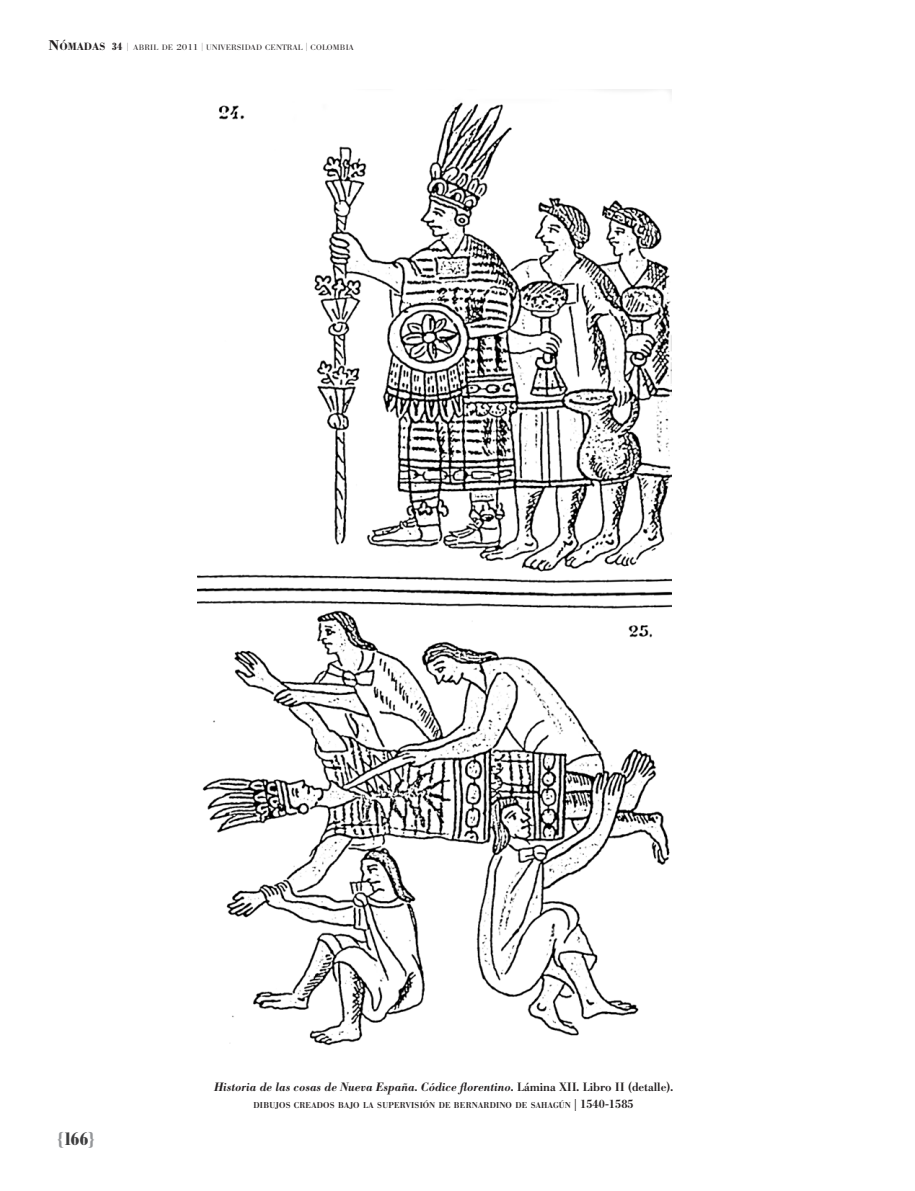
<style>
.page{position:relative;width:915px;height:1191px;background:#fff}
.page>*{position:absolute;margin:0;border:0;box-sizing:border-box;transform-origin:0 0}
.t1{font:700 condensed 18px "Bodoni BE";color:#3e3e3f}
.t2{font:italic 500 12px "Bodoni BE";color:#231f20}
.t3{font:500 8.4px "Bodoni BE";letter-spacing:.02em;color:#231f20}
.t4{font:300 7.8px "Bodoni BE";letter-spacing:.02em;color:#231f20;scale:1.09 1}
.s1{font-family:"Bodoni";font-weight:700;font-size:14.7px}
.s2{font-family:"Bodoni";font-weight:700;font-size:10.95px}
.s3{font-weight:700;font-stretch:condensed;font-size:10.5px}
.s4{font-size:8.25px}
.s5{font-size:8.55px}
.s6{color:#939598}
.s7{font-style:normal}
.s8{font-size:12px}
</style>
<div class="page">
<img style="left:198px;top:89px;width:473px;height:957px">
<p class="t4" style="left:48px;top:43px;width:282px"><span class="s1">N</span><span class="s2">ÓMADAS</span> <span class="s3">34</span> <span class="s4">|</span> ABRIL DE <span class="s5">2011</span> <span class="s4">|</span> UNIVERSIDAD CENTRAL <span class="s4">|</span> COLOMBIA</p>
<h1 class="t1" style="left:57px;top:1128px;width:39px"><span class="s6">{</span>166<span class="s6">}</span></h1>
<p class="t2" style="left:214px;top:1080px;width:460px">Historia de las cosas de Nueva España. Códice florentino<span class="s7">. Lámina XII. Libro II (detalle).</span></p>
<p class="t3" style="left:253px;top:1100px;width:381px">DIBUJOS CREADOS BAJO LA SUPERVISIÓN DE BERNARDINO DE SAHAGÚN <span class="s8">|</span> <span class="s8">1540-1585</span></p>
</div>
